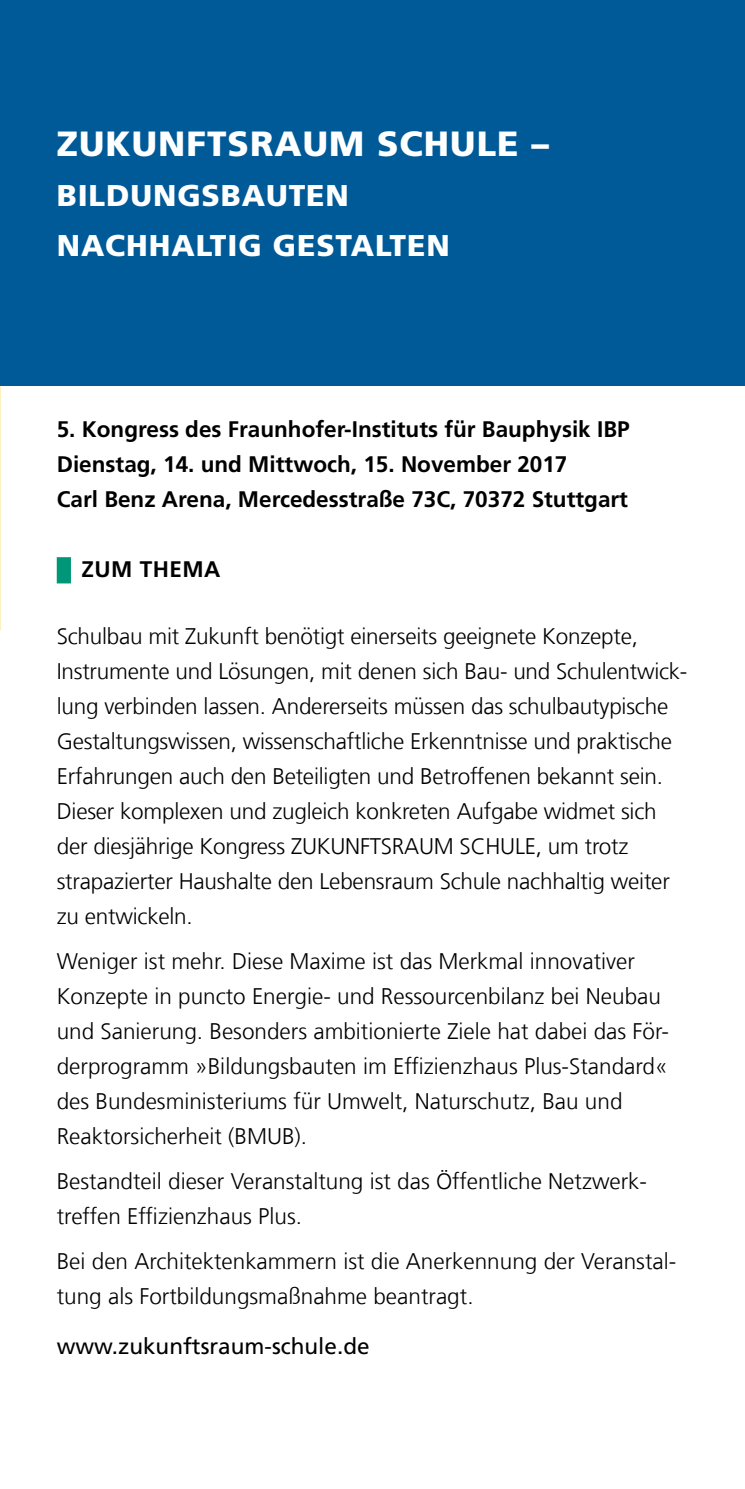
<style>
.page{position:relative;width:745px;height:1489px;background:#fff}
.page>*{position:absolute;margin:0;border:0;box-sizing:border-box;transform-origin:0 0}
.t1{font:900 35px "Frutiger LT Com";letter-spacing:.03em;color:#fff}
.t2{font:900 30px/50px "Frutiger LT Com";letter-spacing:.03em;color:#fff}
.t3{font:300 22.5px/35px "Frutiger LT Com";letter-spacing:-.01em;color:#000}
.t4{font:700 22.5px/35px "Frutiger LT Com";color:#000}
.t5{font:22.5px "Frutiger LT Com";color:#000}
.t6{font:700 22.5px "Frutiger LT Com";letter-spacing:.02em;color:#000}
</style>
<div class="page">
<div style="left:0;top:0;width:744px;height:385px;background:#005a97"></div>
<div style="left:57px;top:557px;width:14px;height:26px;background:#009779"></div>
<h1 class="t1" style="left:57px;top:123px;width:493px">ZUKUNFTSRAUM SCHULE –</h1>
<h2 class="t2" style="left:57px;top:170px;width:394px">BILDUNGSBAUTEN<br>NACHHALTIG GESTALTEN</h2>
<p class="t4" style="left:57px;top:412px;width:574px">5. Kongress des Fraunhofer-Instituts für Bauphysik IBP<br>Dienstag, 14. und Mittwoch, 15. November 2017<br>Carl Benz Arena, Mercedesstraße 73C, 70372 Stuttgart</p>
<p class="t6" style="left:81px;top:556px;width:140px">ZUM THEMA</p>
<p class="t3" style="left:57px;top:618px;width:631px">Schulbau mit Zukunft benötigt einerseits geeignete Konzepte, Instrumente und Lösungen, mit denen sich Bau- und Schulentwick&shy;lung verbinden lassen. Andererseits müssen das schulbautypische Gestaltungswissen, wissenschaftliche Erkenntnisse und praktische Erfahrungen auch den Beteiligten und Betroffenen bekannt sein.<br>Dieser komplexen und zugleich konkreten Aufgabe widmet sich der diesjährige Kongress ZUKUNFTSRAUM SCHULE, um trotz strapazierter Haushalte den Lebensraum Schule nachhaltig weiter zu entwickeln.</p>
<p class="t3" style="left:57px;top:943px;width:613px">Weniger ist mehr. Diese Maxime ist das Merkmal innovativer Konzepte in puncto Energie- und Ressourcenbilanz bei Neubau und Sanierung. Besonders ambitionierte Ziele hat dabei das För&shy;derprogramm »Bildungsbauten im Effizienzhaus Plus-Standard« des Bundesministeriums für Umwelt, Naturschutz, Bau und Reaktorsicherheit (BMUB).</p>
<p class="t3" style="left:57px;top:1164px;width:591px">Bestandteil dieser Veranstaltung ist das Öffentliche Netzwerk&shy;treffen Effizienzhaus Plus.</p>
<p class="t3" style="left:57px;top:1244px;width:620px">Bei den Architektenkammern ist die Anerkennung der Veranstal&shy;tung als Fortbildungsmaßnahme beantragt.</p>
<p class="t5" style="left:57px;top:1332px;width:314px">www.zukunftsraum-schule.de</p>
</div>
